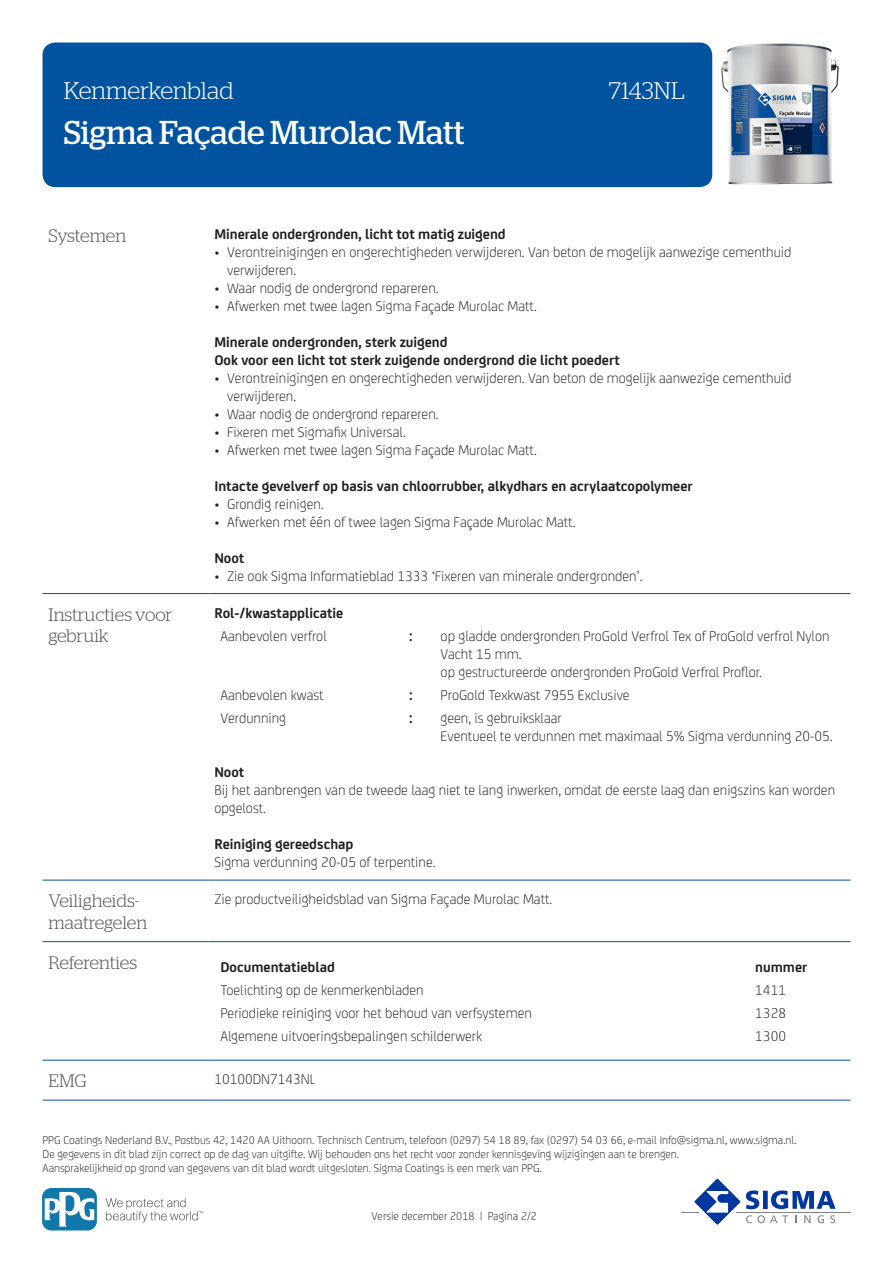
<style>
.page{position:relative;width:893px;height:1263px;background:#fff}
.page>*{position:absolute;margin:0;border:0;box-sizing:border-box;transform-origin:0 0}
.t1{font:33px "Stag";letter-spacing:-.005em;color:#fff}
.t2{font:300 24px "Stag";color:#fff}
.KOP{font:300 18px/21.6px "Stag";color:#57585a}
.BODY{font:300 15px/18px "FS Joey";color:#231f20}
.BODY-2{font:700 15px/18px "FS Joey";color:#231f20}
.t3{font:300 12px/14.4px "FS Joey";color:#231f20}
.s1{font-weight:700}
</style>
<div class="page">
<div style="left:43px;top:43px;width:669px;height:144px;background:#0153a0;border-radius:13px"></div>
<hr style="left:681px;top:1211px;width:169px;height:1px;background:#808285">
<svg style="left:689px;top:1178px;width:147px;height:47px"></svg>
<svg style="left:106px;top:1198px;width:97px;height:24px"></svg>
<svg style="left:43px;top:1188px;width:54px;height:42px"></svg>
<svg style="left:45px;top:1191px;width:49px;height:35px"></svg>
<hr style="left:43px;top:593px;width:165px;height:1px;background:#0153a0">
<hr style="left:208px;top:593px;width:642px;height:1px;background:#0153a0">
<hr style="left:43px;top:880px;width:165px;height:1px;background:#0153a0">
<hr style="left:208px;top:880px;width:642px;height:1px;background:#0153a0">
<hr style="left:43px;top:941px;width:165px;height:1px;background:#0153a0">
<hr style="left:208px;top:941px;width:642px;height:1px;background:#0153a0">
<hr style="left:43px;top:1060px;width:165px;height:1px;background:#0153a0">
<hr style="left:208px;top:1060px;width:642px;height:1px;background:#0153a0">
<hr style="left:43px;top:1100px;width:165px;height:1px;background:#0153a0">
<hr style="left:208px;top:1100px;width:642px;height:1px;background:#0153a0">
<img style="left:721px;top:43px;width:118px;height:142px">
<h2 class="t2" style="left:64px;top:77px;width:171px">Kenmerkenblad</h2>
<h2 class="t2" style="left:609px;top:77px;width:77px">7143NL</h2>
<h1 class="t1" style="left:64px;top:114px;width:402px">Sigma Façade Murolac Matt</h1>
<p class="KOP" style="left:49px;top:225px;width:79px">Systemen</p>
<p class="BODY-2" style="left:214px;top:224px;width:293px">Minerale ondergronden, licht tot matig zuigend</p>
<p class="BODY" style="left:227px;top:242px;width:566px;text-indent:-13px">• Verontreinigingen en ongerechtigheden verwijderen. Van beton de mogelijk aanwezige cementhuid verwijderen.</p>
<p class="BODY" style="left:214px;top:278px;width:226px">• Waar nodig de ondergrond repareren.</p>
<p class="BODY" style="left:214px;top:296px;width:324px">• Afwerken met twee lagen Sigma Façade Murolac Matt.</p>
<p class="BODY-2" style="left:214px;top:332px;width:407px">Minerale ondergronden, sterk zuigend<br>Ook voor een licht tot sterk zuigende ondergrond die licht poedert</p>
<p class="BODY" style="left:227px;top:368px;width:566px;text-indent:-13px">• Verontreinigingen en ongerechtigheden verwijderen. Van beton de mogelijk aanwezige cementhuid verwijderen.</p>
<p class="BODY" style="left:214px;top:404px;width:226px">• Waar nodig de ondergrond repareren.</p>
<p class="BODY" style="left:214px;top:422px;width:193px">• Fixeren met Sigmafix Universal.</p>
<p class="BODY" style="left:214px;top:440px;width:324px">• Afwerken met twee lagen Sigma Façade Murolac Matt.</p>
<p class="BODY-2" style="left:214px;top:476px;width:480px">Intacte gevelverf op basis van chloorrubber, alkydhars en acrylaatcopolymeer</p>
<p class="BODY" style="left:214px;top:494px;width:111px">• Grondig reinigen.</p>
<p class="BODY" style="left:214px;top:512px;width:363px">• Afwerken met één of twee lagen Sigma Façade Murolac Matt.</p>
<p class="BODY-2" style="left:214px;top:548px;width:32px">Noot</p>
<p class="BODY" style="left:214px;top:566px;width:430px">• Zie ook Sigma Informatieblad 1333 ‘Fixeren van minerale ondergronden’.</p>
<p class="KOP" style="left:49px;top:603px;width:125px">Instructies voor gebruik</p>
<p class="BODY-2" style="left:214px;top:603px;width:131px">Rol-/kwastapplicatie</p>
<p class="BODY" style="left:220px;top:626px;width:108px">Aanbevolen verfrol</p>
<p class="BODY-2" style="left:409px;top:626px;width:5px">:</p>
<p class="BODY" style="left:441px;top:626px;width:391px">op gladde ondergronden ProGold Verfrol Tex of ProGold verfrol Nylon<br>Vacht 15 mm.<br>op gestructureerde ondergronden ProGold Verfrol Proflor.</p>
<p class="BODY" style="left:220px;top:685px;width:105px">Aanbevolen kwast</p>
<p class="BODY-2" style="left:409px;top:685px;width:5px">:</p>
<p class="BODY" style="left:441px;top:685px;width:191px">ProGold Texkwast 7955 Exclusive</p>
<p class="BODY" style="left:220px;top:708px;width:67px">Verdunning</p>
<p class="BODY-2" style="left:409px;top:708px;width:5px">:</p>
<p class="BODY" style="left:441px;top:708px;width:393px">geen, is gebruiksklaar<br>Eventueel te verdunnen met maximaal 5% Sigma verdunning 20-05.</p>
<p class="BODY" style="left:214px;top:762px;width:622px"><span class="s1">Noot<br></span>Bij het aanbrengen van de tweede laag niet te lang inwerken, omdat de eerste laag dan enigszins kan worden opgelost.</p>
<p class="BODY" style="left:214px;top:834px;width:223px"><span class="s1">Reiniging gereedschap<br></span>Sigma verdunning 20-05 of terpentine.</p>
<p class="KOP" style="left:49px;top:890px;width:100px">Veiligheids&shy;maatregelen</p>
<p class="BODY" style="left:214px;top:889px;width:339px">Zie productveiligheidsblad van Sigma Façade Murolac Matt.</p>
<p class="KOP" style="left:49px;top:951px;width:90px">Referenties</p>
<p class="BODY-2" style="left:220px;top:957px;width:116px">Documentatieblad</p>
<p class="BODY-2" style="left:755px;top:957px;width:54px">nummer</p>
<p class="BODY" style="left:220px;top:980px;width:205px">Toelichting op de kenmerkenbladen</p>
<p class="BODY" style="left:755px;top:980px;width:32px">1411</p>
<p class="BODY" style="left:220px;top:1003px;width:313px">Periodieke reiniging voor het behoud van verfsystemen</p>
<p class="BODY" style="left:755px;top:1003px;width:32px">1328</p>
<p class="BODY" style="left:220px;top:1026px;width:263px">Algemene uitvoeringsbepalingen schilderwerk</p>
<p class="BODY" style="left:755px;top:1026px;width:32px">1300</p>
<p class="KOP" style="left:49px;top:1070px;width:40px">EMG</p>
<p class="BODY" style="left:214px;top:1069px;width:102px">10100DN7143NL</p>
<p class="t3" style="left:43px;top:1132px;width:755px">PPG Coatings Nederland B.V., Postbus 42, 1420 AA Uithoorn. Technisch Centrum, telefoon (0297) 54 18 89, fax (0297) 54 03 66, e-mail Info@sigma.nl, www.sigma.nl.<br>De gegevens in dit blad zijn correct op de dag van uitgifte. Wij behouden ons het recht voor zonder kennisgeving wijzigingen aan te brengen.<br>Aansprakelijkheid op grond van gegevens van dit blad wordt uitgesloten. Sigma Coatings is een merk van PPG.</p>
<p class="t3" style="left:371px;top:1208px;width:167px">Versie december 2018 | Pagina 2/2</p>
</div>
